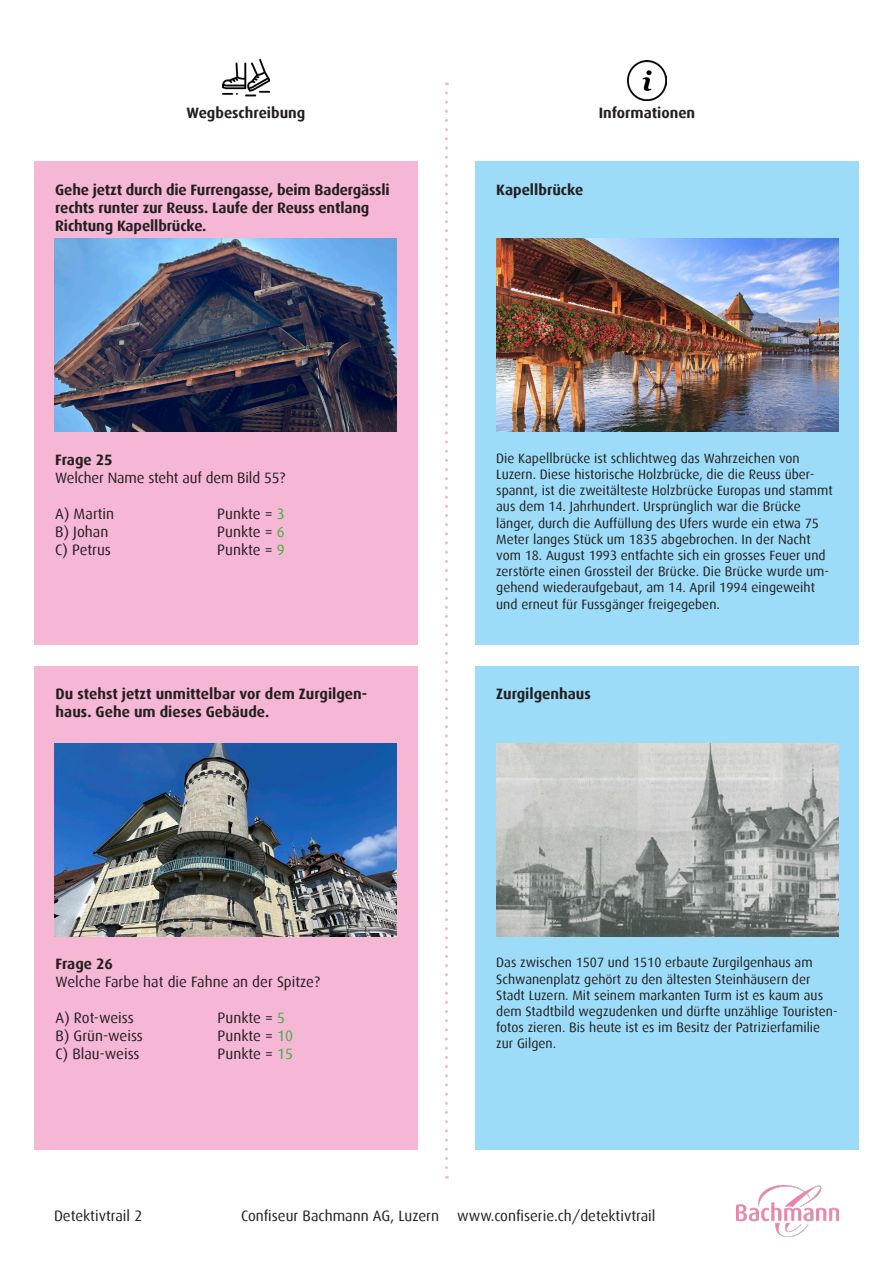
<style>
.page{position:relative;width:893px;height:1263px;background:#fff}
.page>*{position:absolute;margin:0;border:0;box-sizing:border-box;transform-origin:0 0}
.t1{font:15px "Dax";color:#231f20}
.t2{font:700 15px/18px "Dax";letter-spacing:-.01em;color:#231f20}
.t3{font:13.5px/16.2px "Dax";color:#231f20}
.s1{color:#40ae49}
</style>
<div class="page">
<img style="left:627px;top:60px;width:40px;height:40px">
<img style="left:223px;top:58px;width:46px;height:39px">
<svg style="left:445px;top:93px;width:3px;height:1086px"></svg>
<img style="left:736px;top:1186px;width:103px;height:50px">
<div style="left:34px;top:162px;width:384px;height:483px;background:#f6b7d4"></div>
<img style="left:54px;top:239px;width:342px;height:193px">
<div style="left:34px;top:666px;width:384px;height:483px;background:#f6b7d4"></div>
<img style="left:54px;top:743px;width:342px;height:193px">
<div style="left:475px;top:162px;width:384px;height:483px;background:#9cdcf8"></div>
<div style="left:475px;top:666px;width:384px;height:483px;background:#9cdcf8"></div>
<img style="left:497px;top:239px;width:342px;height:193px">
<img style="left:497px;top:743px;width:342px;height:193px">
<p class="t2" style="left:187px;top:104px;width:120px">Wegbeschreibung</p>
<p class="t2" style="left:599px;top:104px;width:98px">Informationen</p>
<p class="t2" style="left:55px;top:181px;width:336px">Gehe jetzt durch die Furrengasse, beim Badergässli rechts runter zur Reuss. Laufe der Reuss entlang<br>Richtung Kapellbrücke.</p>
<p class="t2" style="left:55px;top:451px;width:59px">Frage 25</p>
<p class="t1" style="left:55px;top:469px;width:231px">Welcher Name steht auf dem Bild 55?</p>
<p class="t1" style="left:55px;top:505px;width:60px">A) Martin</p>
<p class="t1" style="left:217px;top:505px;width:69px">Punkte = <span class="s1">3</span></p>
<p class="t1" style="left:55px;top:523px;width:55px">B) Johan</p>
<p class="t1" style="left:217px;top:523px;width:69px">Punkte = <span class="s1">6</span></p>
<p class="t1" style="left:55px;top:541px;width:57px">C) Petrus</p>
<p class="t1" style="left:217px;top:541px;width:69px">Punkte = <span class="s1">9</span></p>
<p class="t2" style="left:56px;top:685px;width:313px">Du stehst jetzt unmittelbar vor dem Zurgilgen&shy;haus. Gehe um dieses Gebäude.</p>
<p class="t2" style="left:56px;top:955px;width:59px">Frage 26</p>
<p class="t1" style="left:56px;top:974px;width:266px">Welche Farbe hat die Fahne an der Spitze?</p>
<p class="t1" style="left:56px;top:1010px;width:80px">A) Rot-weiss</p>
<p class="t1" style="left:218px;top:1010px;width:69px">Punkte = <span class="s1">5</span></p>
<p class="t1" style="left:56px;top:1028px;width:89px">B) Grün-weiss</p>
<p class="t1" style="left:218px;top:1028px;width:77px">Punkte = <span class="s1">10</span></p>
<p class="t1" style="left:56px;top:1046px;width:86px">C) Blau-weiss</p>
<p class="t1" style="left:218px;top:1046px;width:77px">Punkte = <span class="s1">15</span></p>
<p class="t2" style="left:496px;top:181px;width:89px">Kapellbrücke</p>
<p class="t3" style="left:496px;top:450px;width:338px">Die Kapellbrücke ist schlichtweg das Wahrzeichen von Luzern. Diese historische Holzbrücke, die die Reuss über&shy;spannt, ist die zweitälteste Holzbrücke Europas und stammt aus dem 14. Jahrhundert. Ursprünglich war die Brücke länger, durch die Auffüllung des Ufers wurde ein etwa 75<br>Meter langes Stück um 1835 abgebrochen. In der Nacht vom 18. August 1993 entfachte sich ein grosses Feuer und zerstörte einen Grossteil der Brücke. Die Brücke wurde um&shy;gehend wiederaufgebaut, am 14. April 1994 eingeweiht und erneut für Fussgänger freigegeben.</p>
<p class="t2" style="left:496px;top:685px;width:96px">Zurgilgenhaus</p>
<p class="t3" style="left:496px;top:955px;width:343px">Das zwischen 1507 und 1510 erbaute Zurgilgenhaus am Schwanenplatz gehört zu den ältesten Steinhäusern der Stadt Luzern. Mit seinem markanten Turm ist es kaum aus dem Stadtbild wegzudenken und dürfte unzählige Touristen&shy;fotos zieren. Bis heute ist es im Besitz der Patrizierfamilie zur Gilgen.</p>
<p class="t1" style="left:54px;top:1207px;width:90px">Detektivtrail 2</p>
<p class="t1" style="left:241px;top:1207px;width:416px">Confiseur Bachmann AG, Luzern www.confiserie.ch/detektivtrail</p>
</div>
